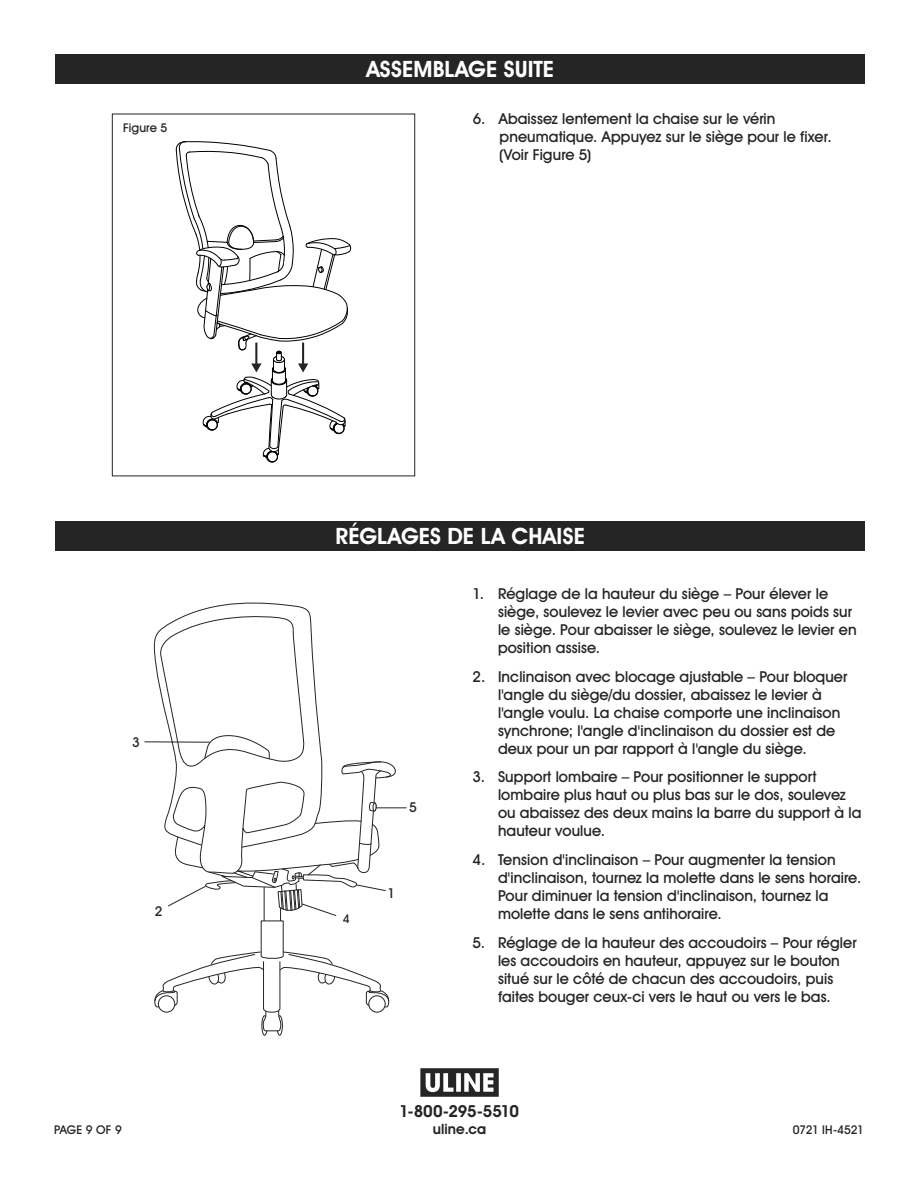
<style>
.page{position:relative;width:918px;height:1188px;background:#fff}
.page>*{position:absolute;margin:0;border:0;box-sizing:border-box;transform-origin:0 0}
.t1{font:700 22.5px "Uline Two Knine";letter-spacing:.005em;color:#fff}
.t2{font:700 16.5px "Uline Two Knine";letter-spacing:-.015em;color:#252525}
.t3{font:15px/18px "Uline Two Knine";letter-spacing:.005em;color:#252525}
.t4{font:700 14.25px "Uline Two Knine";letter-spacing:.01em;color:#252525}
.t5{font:13.5px "Uline Two Knine";color:#252525}
.t6{font:12px "Uline Two Knine";letter-spacing:-.005em;color:#252525}
.t7{font:12px "Uline Two Knine";letter-spacing:-.03em;color:#252525}
</style>
<div class="page">
<svg style="left:420px;top:1068px;width:79px;height:29px"></svg>
<div style="left:262px;top:1015px;width:6px;height:20px;border:1px solid #252525;border-radius:50%"></div>
<div style="left:277px;top:1015px;width:6px;height:20px;border:1px solid #252525;border-radius:50%"></div>
<div style="left:55px;top:521px;width:810px;height:30px;background:#252525"></div>
<svg style="left:176px;top:141px;width:175px;height:321px"></svg>
<div style="left:112px;top:114px;width:303px;height:362px;border:1px solid #252525"></div>
<div style="left:55px;top:54px;width:810px;height:30px;background:#252525"></div>
<svg style="left:153px;top:602px;width:250px;height:429px"></svg>
<hr style="left:145px;top:741px;width:65px;height:2px;background:#252525">
<hr style="left:376px;top:807px;width:30px;height:1px;background:#252525">
<p class="t6" style="left:123px;top:121px;width:46px">Figure 5</p>
<p class="t5" style="left:132px;top:734px;width:9px">3</p>
<p class="t5" style="left:155px;top:903px;width:9px">2</p>
<h1 class="t1" style="left:366px;top:56px;width:189px">ASSEMBLAGE SUITE</h1>
<p class="t3" style="left:499px;top:109px;width:334px;text-indent:-26px">6. Abaissez lentement la chaise sur le vérin pneumatique. Appuyez sur le siège pour le fixer. (Voir Figure 5)</p>
<h1 class="t1" style="left:335px;top:522px;width:251px">RÉGLAGES DE LA CHAISE</h1>
<p class="t6" style="left:343px;top:911px;width:8px">4</p>
<p class="t5" style="left:409px;top:799px;width:9px">5</p>
<p class="t5" style="left:388px;top:884px;width:9px">1</p>
<p class="t3" style="left:498px;top:584px;width:360px;text-indent:-26px">1. Réglage de la hauteur du siège – Pour élever le siège, soulevez le levier avec peu ou sans poids sur le siège. Pour abaisser le siège, soulevez le levier en position assise.</p>
<p class="t3" style="left:498px;top:667px;width:351px;text-indent:-26px">2. Inclinaison avec blocage ajustable – Pour bloquer l'angle du siège/du dossier, abaissez le levier à l'angle voulu. La chaise comporte une inclinaison synchrone; l'angle d'inclinaison du dossier est de deux pour un par rapport à l'angle du siège.</p>
<p class="t3" style="left:498px;top:768px;width:365px;text-indent:-26px">3. Support lombaire – Pour positionner le support lombaire plus haut ou plus bas sur le dos, soulevez ou abaissez des deux mains la barre du support à la hauteur voulue.</p>
<p class="t3" style="left:498px;top:851px;width:365px;text-indent:-26px">4. Tension d'inclinaison – Pour augmenter la tension d'inclinaison, tournez la molette dans le sens horaire.<br>Pour diminuer la tension d'inclinaison, tournez la molette dans le sens antihoraire.</p>
<p class="t3" style="left:472px;top:933px;width:386px;text-align:center">5. Réglage de la hauteur des accoudoirs – Pour régler les accoudoirs en hauteur, appuyez sur le bouton<br>situé sur le côté de chacun des accoudoirs, puis<br>faites bouger ceux-ci vers le haut ou vers le bas.</p>
<p class="t2" style="left:399px;top:1101px;width:121px">1-800-295-5510</p>
<p class="t4" style="left:433px;top:1120px;width:55px">uline.ca</p>
<p class="t6" style="left:54px;top:1122px;width:69px">PAGE 9 OF 9</p>
<p class="t7" style="left:793px;top:1122px;width:73px">0721 IH-4521</p>
</div>
